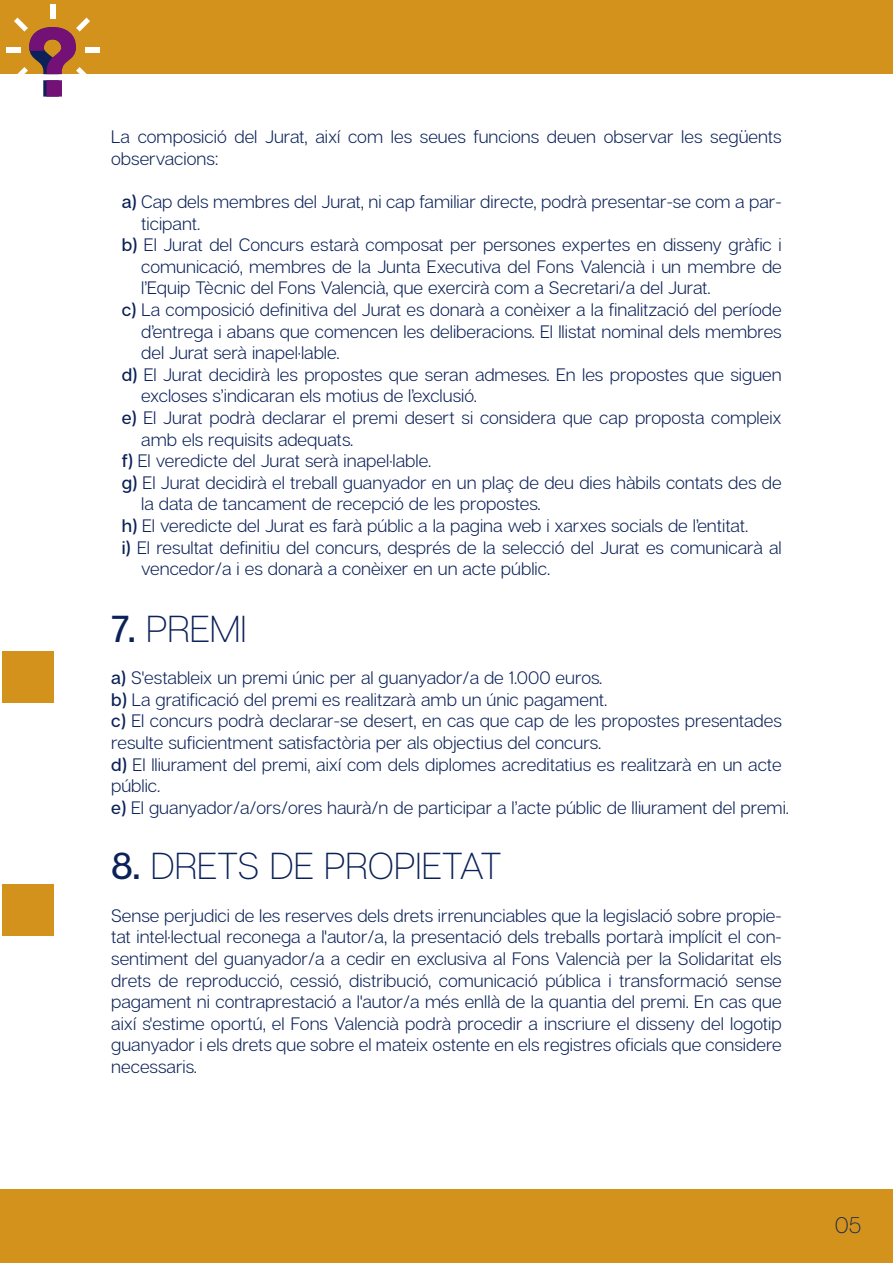
<style>
.page{position:relative;width:893px;height:1263px;background:#fff}
.page>*{position:absolute;margin:0;border:0;box-sizing:border-box;transform-origin:0 0}
.t1{font:200 37.5px "Articulat C Fv 2";color:#0b2158}
.t2{font:200 22.5px "Articulat C Fv 2";color:#0b2158}
.t3{font:300 18px/21.6px "Articulat C Fv 2";color:#0b2158}
.s1{font-weight:500}
</style>
<div class="page">
<div style="left:0;top:0;width:893px;height:74px;background:#d2921c"></div>
<div style="left:50px;top:4px;width:5px;height:15px;background:#fff"></div>
<div style="left:85px;top:47px;width:15px;height:5px;background:#fff"></div>
<div style="left:6px;top:47px;width:15px;height:5px;background:#fff"></div>
<svg style="left:14px;top:18px;width:76px;height:79px"></svg>
<div style="left:0;top:1189px;width:893px;height:74px;background:#d2921c"></div>
<div style="left:2px;top:885px;width:51px;height:51px;background:#d2921c"></div>
<div style="left:2px;top:651px;width:51px;height:51px;background:#d2921c"></div>
<p class="t3" style="left:111px;top:126px;width:672px">La composició del Jurat, així com les seues funcions deuen observar les següents observacions:</p>
<p class="t3" style="left:122px;top:191px;width:661px"><span class="s1">a)</span> Cap dels membres del Jurat, ni cap familiar directe, podrà presentar-se com a par-</p>
<p class="t3" style="left:141px;top:213px;width:61px">ticipant.</p>
<p class="t3" style="left:122px;top:234px;width:661px"><span class="s1">b)</span> El Jurat del Concurs estarà composat per persones expertes en disseny gràfic i</p>
<p class="t3" style="left:141px;top:256px;width:642px">comunicació, membres de la Junta Executiva del Fons Valencià i un membre de</p>
<p class="t3" style="left:141px;top:277px;width:571px">l’Equip Tècnic del Fons Valencià, que exercirà com a Secretari/a del Jurat.</p>
<p class="t3" style="left:122px;top:299px;width:661px"><span class="s1">c)</span> La composició definitiva del Jurat es donarà a conèixer a la finalització del període</p>
<p class="t3" style="left:141px;top:321px;width:642px">d’entrega i abans que comencen les deliberacions. El llistat nominal dels membres</p>
<p class="t3" style="left:141px;top:342px;width:200px">del Jurat serà inapel·lable.</p>
<p class="t3" style="left:122px;top:364px;width:661px"><span class="s1">d)</span> El Jurat decidirà les propostes que seran admeses. En les propostes que siguen</p>
<p class="t3" style="left:141px;top:385px;width:337px">excloses s’indicaran els motius de l’exclusió.</p>
<p class="t3" style="left:122px;top:407px;width:662px"><span class="s1">e)</span> El Jurat podrà declarar el premi desert si considera que cap proposta compleix</p>
<p class="t3" style="left:141px;top:429px;width:214px">amb els requisits adequats.</p>
<p class="t3" style="left:122px;top:450px;width:311px"><span class="s1">f)</span> El veredicte del Jurat serà inapel·lable.</p>
<p class="t3" style="left:122px;top:472px;width:661px"><span class="s1">g)</span> El Jurat decidirà el treball guanyador en un plaç de deu dies hàbils contats des de</p>
<p class="t3" style="left:141px;top:493px;width:401px">la data de tancament de recepció de les propostes.</p>
<p class="t3" style="left:122px;top:515px;width:628px"><span class="s1">h)</span> El veredicte del Jurat es farà públic a la pagina web i xarxes socials de l’entitat.</p>
<p class="t3" style="left:122px;top:537px;width:662px"><span class="s1">i)</span> El resultat definitiu del concurs, després de la selecció del Jurat es comunicarà al</p>
<p class="t3" style="left:141px;top:558px;width:410px">vencedor/a i es donarà a conèixer en un acte públic.</p>
<h1 class="t1" style="left:111px;top:607px;width:137px"><span class="s1">7.</span> PREMI</h1>
<p class="t3" style="left:111px;top:667px;width:679px"><span class="s1">a)</span> S'estableix un premi únic per al guanyador/a de 1.000 euros.<br><span class="s1">b)</span> La gratificació del premi es realitzarà amb un únic pagament.<br><span class="s1">c)</span> El concurs podrà declarar-se desert, en cas que cap de les propostes presentades resulte suficientment satisfactòria per als objectius del concurs.<br><span class="s1">d)</span> El lliurament del premi, així com dels diplomes acreditatius es realitzarà en un acte públic.<br><span class="s1">e)</span> El guanyador/a/ors/ores haurà/n de participar a l’acte públic de lliurament del premi.</p>
<h1 class="t1" style="left:111px;top:845px;width:392px"><span class="s1">8.</span> DRETS DE PROPIETAT</h1>
<p class="t3" style="left:111px;top:905px;width:672px;text-align:justify">Sense perjudici de les reserves dels drets irrenunciables que la legislació sobre propie&shy;tat intel·lectual reconega a l'autor/a, la presentació dels treballs portarà implícit el con&shy;sentiment del guanyador/a a cedir en exclusiva al Fons Valencià per la Solidaritat els drets de reproducció, cessió, distribució, comunicació pública i transformació sense pagament ni contraprestació a l'autor/a més enllà de la quantia del premi. En cas que així s'estime oportú, el Fons Valencià podrà procedir a inscriure el disseny del logotip guanyador i els drets que sobre el mateix ostente en els registres oficials que considere necessaris.</p>
<p class="t2" style="left:835px;top:1213px;width:28px">05</p>
</div>
